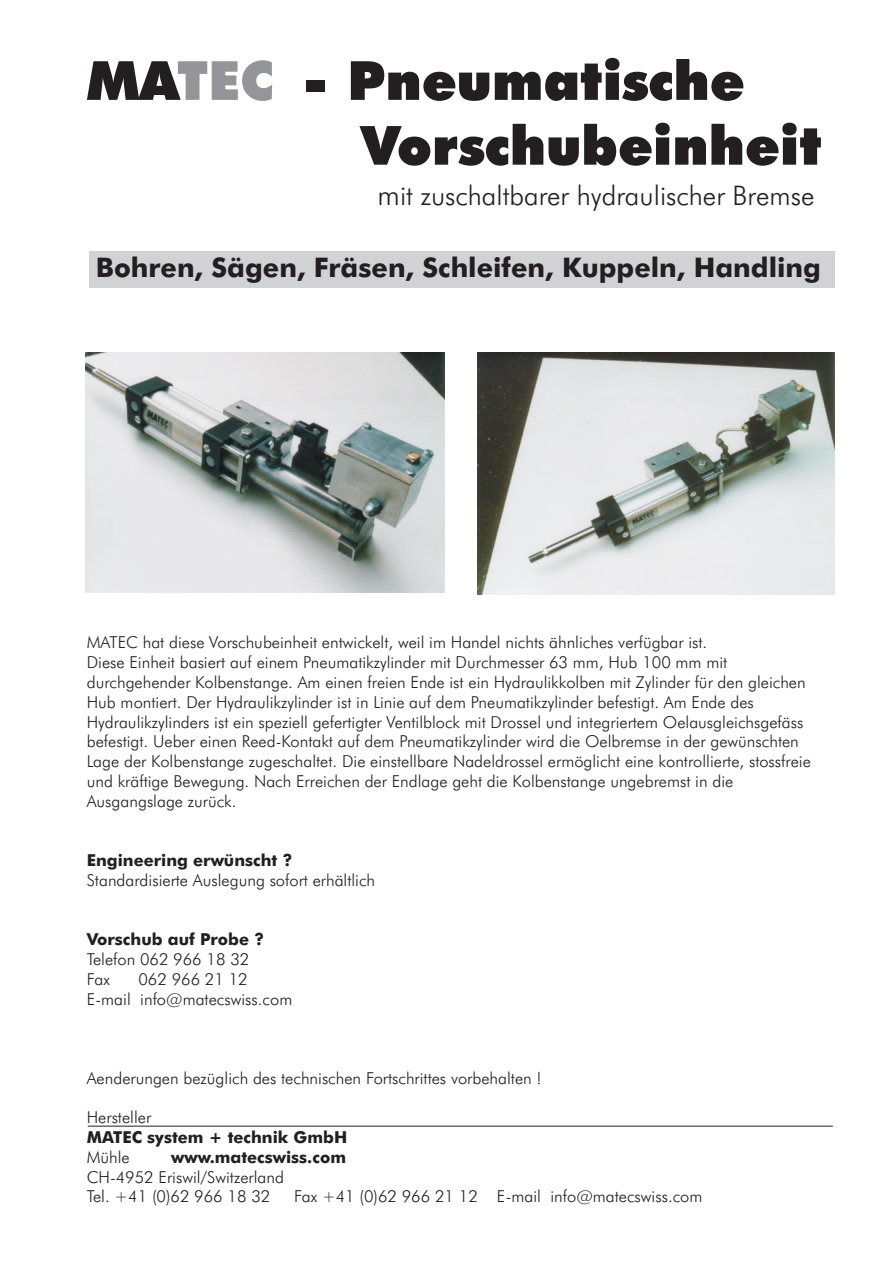
<style>
.page{position:relative;width:893px;height:1263px;background:#fff}
.page>*{position:absolute;margin:0;border:0;box-sizing:border-box;transform-origin:0 0}
.t1{font:900 54px/64.8px "Futura BT";color:#231f20}
.t2{font:900 54px "Futura BT";color:#939598}
.t3{font:500 27px "Futura BT";color:#231f20}
.t4{font:300 27px "Futura BT";color:#231f20}
.t5{font:300 16.5px/19.8px "Futura BT";color:#231f20}
.t6{font:500 16.5px "Futura BT";color:#231f20}
.s1{color:#231f20}
.s2{font-size:28.5px}
</style>
<div class="page">
<div style="left:89px;top:252px;width:746px;height:36px;background:#d1d2d4"></div>
<img style="left:86px;top:353px;width:358px;height:240px">
<img style="left:477px;top:353px;width:358px;height:242px">
<hr style="left:88px;top:1126px;width:745px;height:1px;background:#231f20">
<h1 class="t2" style="left:87px;top:59px;width:189px"><span class="s1">MA</span>TEC</h1>
<h1 class="t1" style="left:361px;top:53px;width:462px;text-indent:-59px">- Pneumatische<br>Vorschubeinheit</h1>
<h2 class="t4" style="left:378px;top:184px;width:438px"><span class="s2">m</span>it zuschaltbarer hydraulischer Bremse</h2>
<h2 class="t3" style="left:96px;top:257px;width:727px">Bohren, Sägen, Fräsen, Schleifen, Kuppeln, Handling</h2>
<p class="t5" style="left:87px;top:634px;width:726px">MATEC hat diese Vorschubeinheit entwickelt, weil im Handel nichts ähnliches verfügbar ist.<br>Diese Einheit basiert auf einem Pneumatikzylinder mit Durchmesser 63 mm, Hub 100 mm mit durchgehender Kolbenstange. Am einen freien Ende ist ein Hydraulikkolben mit Zylinder für den gleichen Hub montiert. Der Hydraulikzylinder ist in Linie auf dem Pneumatikzylinder befestigt. Am Ende des Hydraulikzylinders ist ein speziell gefertigter Ventilblock mit Drossel und integriertem Oelausgleichsgefäss befestigt. Ueber einen Reed-Kontakt auf dem Pneumatikzylinder wird die Oelbremse in der gewünschten Lage der Kolbenstange zugeschaltet. Die einstellbare Nadeldrossel ermöglicht eine kontrollierte, stossfreie und kräftige Bewegung. Nach Erreichen der Endlage geht die Kolbenstange ungebremst in die Ausgangslage zurück.</p>
<p class="t6" style="left:87px;top:853px;width:207px">Engineering erwünscht ?</p>
<p class="t5" style="left:87px;top:872px;width:290px">Standardisierte Auslegung sofort erhältlich</p>
<p class="t6" style="left:87px;top:933px;width:179px">Vorschub auf Probe ?</p>
<p class="t5" style="left:87px;top:951px;width:164px">Telefon 062 966 18 32<br>Fax</p>
<p class="t5" style="left:87px;top:970px;width:207px;text-align:center">062 966 21 12<br>E-mail info@matecswiss.com</p>
<p class="t5" style="left:87px;top:1069px;width:456px">Aenderungen bezüglich des technischen Fortschrittes vorbehalten !</p>
<p class="t5" style="left:87px;top:1109px;width:66px">Hersteller</p>
<p class="t6" style="left:87px;top:1130px;width:262px">MATEC system + technik GmbH</p>
<p class="t5" style="left:87px;top:1148px;width:45px">Mühle</p>
<p class="t6" style="left:171px;top:1150px;width:176px">www.matecswiss.com</p>
<p class="t5" style="left:87px;top:1168px;width:199px">CH-4952 Eriswil/Switzerland<br>Tel. +41 (0)62 966 18 32</p>
<p class="t5" style="left:294px;top:1188px;width:410px">Fax +41 (0)62 966 21 12 E-mail info@matecswiss.com</p>
</div>
